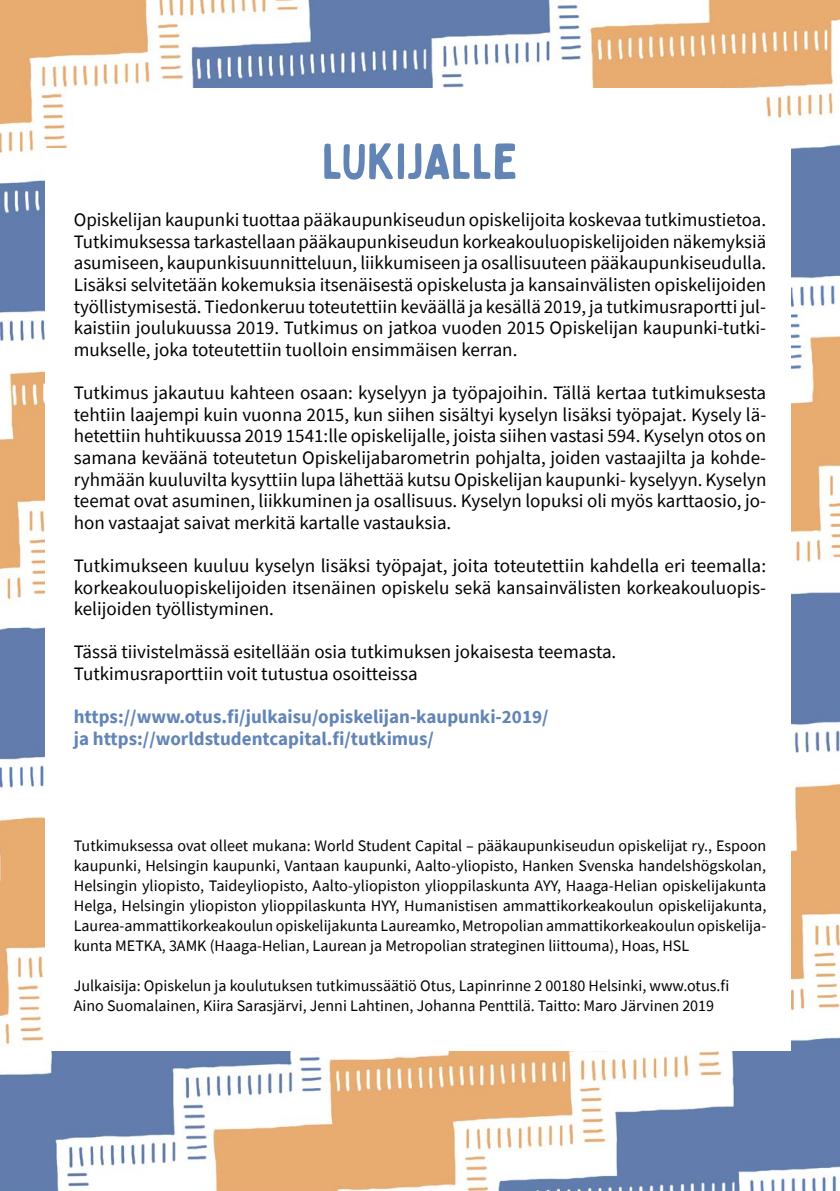
<style>
.page{position:relative;width:840px;height:1191px;background:#fff}
.page>*{position:absolute;margin:0;border:0;box-sizing:border-box;transform-origin:0 0}
.t1{font:50px "Bobby Jones Soft";color:#6285b6}
.t2{font:19px/21.6px "Source Sans Pro";color:#000;text-align:justify}
.t3{font:700 19px/21.6px "Source Sans Pro";color:#6285b6}
.t4{font:16px/20px "Source Sans Pro";color:#000;text-align:justify}
</style>
<div class="page">
<img style="left:0;top:0;width:839px;height:1191px">
<div style="left:45px;top:148px;width:745px;height:902px;background:#fff"></div>
<div style="left:74px;top:89px;width:691px;height:961px;background:#fff"></div>
<h1 class="t1" style="left:322px;top:130px;width:197px">LUKIJALLE</h1>
<p class="t2" style="left:74px;top:209px;width:693px">Opiskelijan kaupunki tuottaa pääkaupunkiseudun opiskelijoita koskevaa tutkimustietoa.<br>Tutkimuksessa tarkastellaan pääkaupunkiseudun korkeakouluopiskelijoiden näkemyksiä asumiseen, kaupunkisuunnitteluun, liikkumiseen ja osallisuuteen pääkaupunkiseudulla.<br>Lisäksi selvitetään kokemuksia itsenäisestä opiskelusta ja kansainvälisten opiskelijoiden työllistymisestä. Tiedonkeruu toteutettiin keväällä ja kesällä 2019, ja tutkimusraportti jul&shy;kaistiin joulukuussa 2019. Tutkimus on jatkoa vuoden 2015 Opiskelijan kaupunki-tutki&shy;mukselle, joka toteutettiin tuolloin ensimmäisen kerran.</p>
<p class="t2" style="left:74px;top:382px;width:693px">Tutkimus jakautuu kahteen osaan: kyselyyn ja työpajoihin. Tällä kertaa tutkimuksesta tehtiin laajempi kuin vuonna 2015, kun siihen sisältyi kyselyn lisäksi työpajat. Kysely lä&shy;hetettiin huhtikuussa 2019 1541:lle opiskelijalle, joista siihen vastasi 594. Kyselyn otos on samana keväänä toteutetun Opiskelijabarometrin pohjalta, joiden vastaajilta ja kohde&shy;ryhmään kuuluvilta kysyttiin lupa lähettää kutsu Opiskelijan kaupunki- kyselyyn. Kyselyn teemat ovat asuminen, liikkuminen ja osallisuus. Kyselyn lopuksi oli myös karttaosio, jo&shy;hon vastaajat saivat merkitä kartalle vastauksia.</p>
<p class="t2" style="left:74px;top:555px;width:693px">Tutkimukseen kuuluu kyselyn lisäksi työpajat, joita toteutettiin kahdella eri teemalla: korkeakouluopiskelijoiden itsenäinen opiskelu sekä kansainvälisten korkeakouluopis&shy;kelijoiden työllistyminen.</p>
<p class="t2" style="left:74px;top:641px;width:543px">Tässä tiivistelmässä esitellään osia tutkimuksen jokaisesta teemasta.<br>Tutkimusraporttiin voit tutustua osoitteissa</p>
<p class="t3" style="left:74px;top:706px;width:476px">https://www.otus.fi/julkaisu/opiskelijan-kaupunki-2019/ ja https://worldstudentcapital.fi/tutkimus/</p>
<p class="t4" style="left:74px;top:836px;width:693px">Tutkimuksessa ovat olleet mukana: World Student Capital – pääkaupunkiseudun opiskelijat ry., Espoon kaupunki, Helsingin kaupunki, Vantaan kaupunki, Aalto-yliopisto, Hanken Svenska handelshögskolan, Helsingin yliopisto, Taideyliopisto, Aalto-yliopiston ylioppilaskunta AYY, Haaga-Helian opiskelijakunta Helga, Helsingin yliopiston ylioppilaskunta HYY, Humanistisen ammattikorkeakoulun opiskelijakunta, Laurea-ammattikorkeakoulun opiskelijakunta Laureamko, Metropolian ammattikorkeakoulun opiskelija&shy;kunta METKA, 3AMK (Haaga-Helian, Laurean ja Metropolian strateginen liittouma), Hoas, HSL</p>
<p class="t4" style="left:74px;top:976px;width:656px">Julkaisija: Opiskelun ja koulutuksen tutkimussäätiö Otus, Lapinrinne 2 00180 Helsinki, www.otus.fi<br>Aino Suomalainen, Kiira Sarasjärvi, Jenni Lahtinen, Johanna Penttilä. Taitto: Maro Järvinen 2019</p>
</div>
